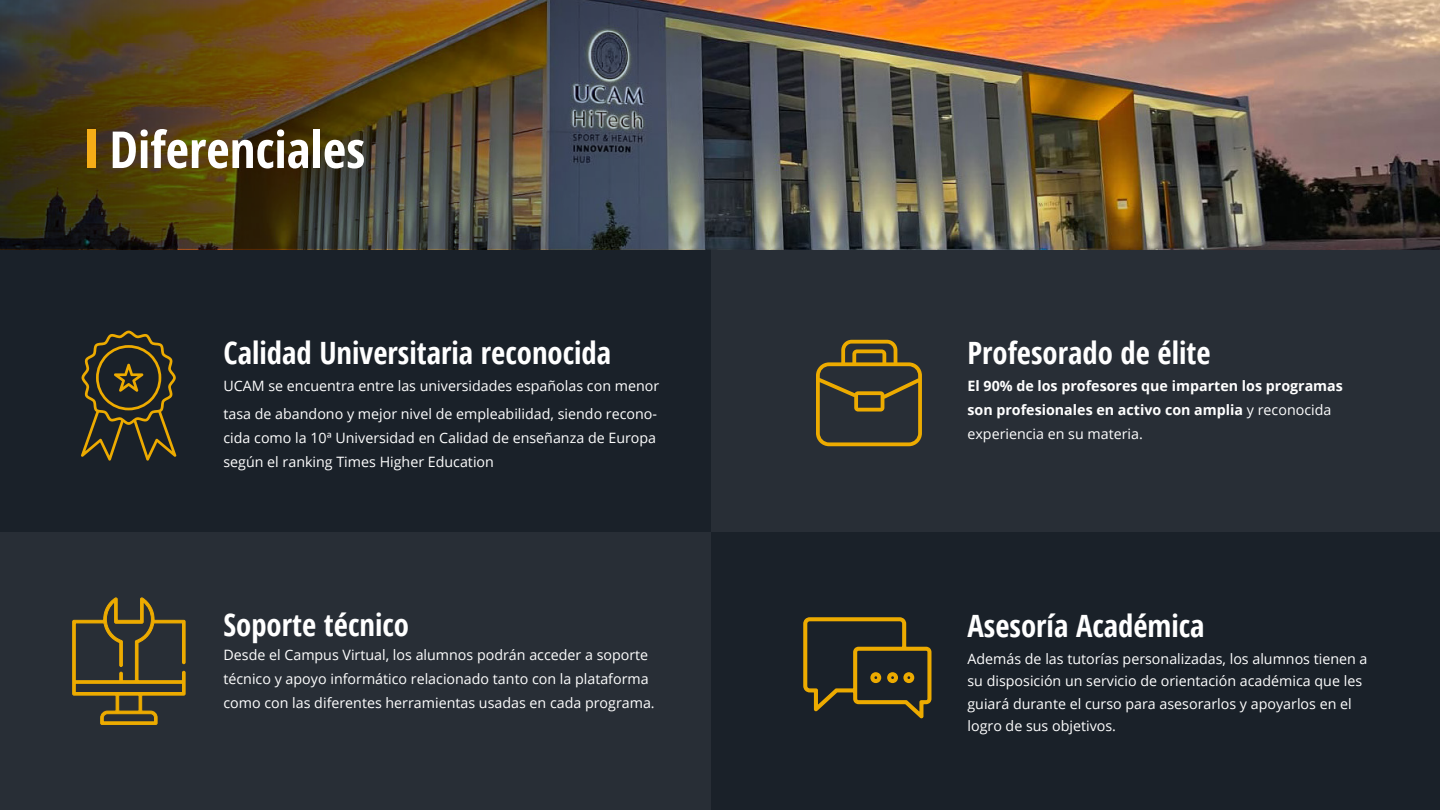
<style>
.page{position:relative;width:1440px;height:810px;background:#fff}
.page>*{position:absolute;margin:0;border:0;box-sizing:border-box;transform-origin:0 0}
.t1{font:700 condensed 51px "Open Sans";color:#fff}
.t2{font:700 condensed 30.75px "Open Sans";color:#fff}
.t3{font:14.25px/24px "Open Sans";color:#fff}
.t4{font:700 14.25px/24px "Open Sans";color:#fff}
.s1{font-weight:400}
</style>
<div class="page">
<img style="left:820px;top:0;width:620px;height:250px">
<img style="left:0;top:0;width:820px;height:250px">
<div style="left:0;top:250px;width:712px;height:282px;background:#1a2129"></div>
<div style="left:0;top:533px;width:712px;height:277px;background:#282e36"></div>
<div style="left:712px;top:250px;width:728px;height:282px;background:#282e36"></div>
<div style="left:712px;top:533px;width:728px;height:277px;background:#1a2129"></div>
<svg style="left:81px;top:331px;width:95px;height:130px"></svg>
<div style="left:87px;top:130px;width:9px;height:38px;background:#f5ad17"></div>
<svg style="left:816px;top:340px;width:106px;height:106px"></svg>
<svg style="left:72px;top:597px;width:114px;height:128px"></svg>
<svg style="left:803px;top:617px;width:129px;height:102px"></svg>
<h1 class="t1" style="left:110px;top:114px;width:257px">Diferenciales</h1>
<h2 class="t2" style="left:224px;top:331px;width:389px">Calidad Universitaria reconocida</h2>
<p class="t3" style="left:224px;top:372px;width:437px;line-height:27.8px">UCAM se encuentra entre las universidades españolas con menor tasa de abandono y mejor nivel de empleabilidad, siendo recono-</p>
<p class="t3" style="left:224px;top:426px;width:434px">cida como la 10ª Universidad en Calidad de enseñanza de Europa según el ranking Times Higher Education</p>
<h2 class="t2" style="left:224px;top:603px;width:187px">Soporte técnico</h2>
<p class="t3" style="left:224px;top:642px;width:433px">Desde el Campus Virtual, los alumnos podrán acceder a soporte técnico y apoyo informático relacionado tanto con la plataforma como con las diferentes herramientas usadas en cada programa.</p>
<h2 class="t2" style="left:968px;top:331px;width:245px">Profesorado de élite</h2>
<p class="t4" style="left:968px;top:374px;width:377px">El 90% de los profesores que imparten los programas son profesionales en activo con amplia <span class="s1">y reconocida experiencia en su materia.</span></p>
<h2 class="t2" style="left:968px;top:604px;width:239px">Asesoría Académica</h2>
<p class="t3" style="left:968px;top:647px;width:402px;line-height:22.5px">Además de las tutorías personalizadas, los alumnos tienen a su disposición un servicio de orientación académica que les guiará durante el curso para asesorarlos y apoyarlos en el logro de sus objetivos.</p>
</div>
